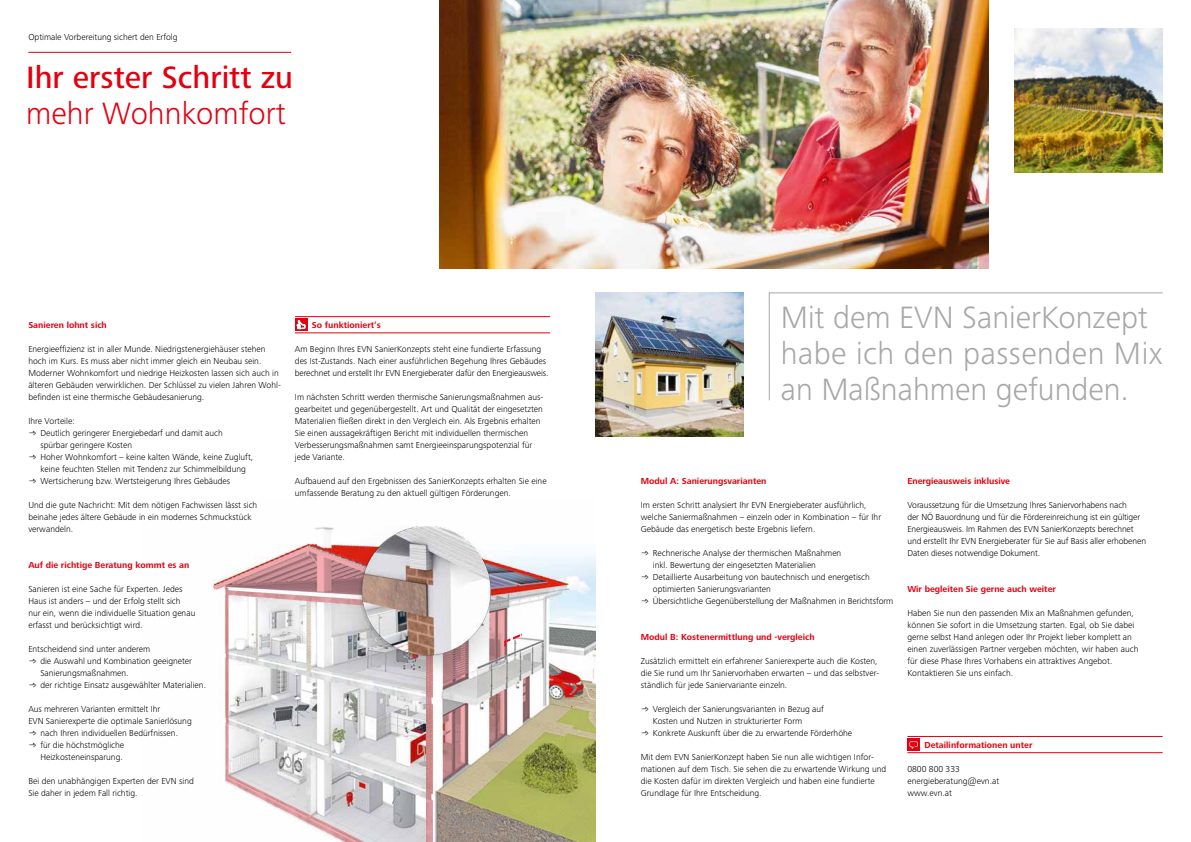
<style>
.page{position:relative;width:1191px;height:842px;background:#fff}
.page>*{position:absolute;margin:0;border:0;box-sizing:border-box;transform-origin:0 0}
.t1{font:300 32px/36px "Frutiger Nextfor EVN";color:#a7a7a8}
.t2{font:500 32px "Frutiger Next LTW1 G";color:#e3000f}
.t3{font:300 32px "Frutiger Nextfor EVN";color:#e3000f}
.t4{font:300 9px/12px "Frutiger Nextfor EVN";color:#000}
.t5{font:700 9px "Frutiger Next For EVN";color:#e3000f}
</style>
<div class="page">
<img style="left:208px;top:527px;width:388px;height:315px">
<svg style="left:213px;top:546px;width:220px;height:296px"></svg>
<svg style="left:443px;top:703px;width:25px;height:80px;background:#b58888"></svg>
<svg style="left:489px;top:702px;width:18px;height:45px"></svg>
<svg style="left:523px;top:702px;width:6px;height:20px"></svg>
<img style="left:320px;top:526px;width:255px;height:176px">
<hr style="left:28px;top:52px;width:263px;height:1px;background:#e3000f">
<svg style="left:768px;top:292px;width:395px;height:109px"></svg>
<img style="left:439px;top:0;width:550px;height:268px">
<hr style="left:295px;top:316px;width:255px;height:1px;background:#e3000f">
<hr style="left:295px;top:333px;width:255px;height:1px;background:#e3000f">
<svg style="left:295px;top:319px;width:12px;height:12px"></svg>
<svg style="left:297px;top:320px;width:8px;height:9px"></svg>
<svg style="left:489px;top:608px;width:33px;height:54px"></svg>
<img style="left:1014px;top:28px;width:148px;height:144px">
<img style="left:595px;top:292px;width:148px;height:144px">
<hr style="left:907px;top:736px;width:255px;height:1px;background:#e3000f">
<hr style="left:907px;top:752px;width:255px;height:1px;background:#e3000f">
<div style="left:907px;top:738px;width:12px;height:13px;background:#e3000f"></div>
<svg style="left:909px;top:741px;width:8px;height:8px"></svg>
<p class="t4" style="left:28px;top:31px;width:151px">Optimale Vorbereitung sichert den Erfolg</p>
<h1 class="t2" style="left:26px;top:59px;width:268px">Ihr erster Schritt zu</h1>
<h1 class="t3" style="left:26px;top:95px;width:261px">mehr Wohnkomfort</h1>
<p class="t5" style="left:28px;top:320px;width:80px">Sanieren lohnt sich</p>
<p class="t4" style="left:28px;top:343px;width:254px">Energieeffizienz ist in aller Munde. Niedrigstenergiehäuser stehen hoch im Kurs. Es muss aber nicht immer gleich ein Neubau sein.<br>Moderner Wohnkomfort und niedrige Heizkosten lassen sich auch in älteren Gebäuden verwirklichen. Der Schlüssel zu vielen Jahren Wohl&shy;befinden ist eine thermische Gebäudesanierung.</p>
<p class="t4" style="left:28px;top:415px;width:48px">Ihre Vorteile:</p>
<p class="t4" style="left:40px;top:427px;width:184px;text-indent:-12px">• Deutlich geringerer Energiebedarf und damit auch spürbar geringere Kosten</p>
<p class="t4" style="left:28px;top:451px;width:226px;text-align:center">• Hoher Wohnkomfort – keine kalten Wände, keine Zugluft, keine feuchten Stellen mit Tendenz zur Schimmelbildung</p>
<p class="t4" style="left:28px;top:475px;width:203px">• Wertsicherung bzw. Wertsteigerung Ihres Gebäudes</p>
<p class="t4" style="left:28px;top:499px;width:230px">Und die gute Nachricht: Mit dem nötigen Fachwissen lässt sich beinahe jedes ältere Gebäude in ein modernes Schmuckstück verwandeln.</p>
<p class="t5" style="left:28px;top:560px;width:162px">Auf die richtige Beratung kommt es an</p>
<p class="t4" style="left:28px;top:583px;width:168px">Sanieren ist eine Sache für Experten. Jedes Haus ist anders – und der Erfolg stellt sich<br>nur ein, wenn die individuelle Situation genau erfasst und berücksichtigt wird.</p>
<p class="t4" style="left:28px;top:643px;width:123px">Entscheidend sind unter anderem</p>
<p class="t4" style="left:40px;top:655px;width:153px;text-indent:-12px">• die Auswahl und Kombination geeigneter<br>Sanierungsmaßnahmen.</p>
<p class="t4" style="left:28px;top:679px;width:179px">• der richtige Einsatz ausgewählter Materialien.</p>
<p class="t4" style="left:28px;top:703px;width:165px">Aus mehreren Varianten ermittelt Ihr<br>EVN Sanierexperte die optimale Sanierlösung</p>
<p class="t4" style="left:28px;top:727px;width:151px">• nach Ihren individuellen Bedürfnissen.</p>
<p class="t4" style="left:28px;top:739px;width:97px;text-align:right">• für die höchstmögliche<br>Heizkosteneinsparung.</p>
<p class="t4" style="left:28px;top:775px;width:167px">Bei den unabhängigen Experten der EVN sind<br>Sie daher in jedem Fall richtig.</p>
<p class="t5" style="left:312px;top:320px;width:70px">So funktioniert‘s</p>
<p class="t4" style="left:295px;top:343px;width:255px">Am Beginn Ihres EVN SanierKonzepts steht eine fundierte Erfassung des Ist-Zustands. Nach einer ausführlichen Begehung Ihres Gebäudes berechnet und erstellt Ihr EVN Energieberater dafür den Energieausweis.</p>
<p class="t4" style="left:295px;top:391px;width:250px">Im nächsten Schritt werden thermische Sanierungsmaßnahmen aus&shy;gearbeitet und gegenübergestellt. Art und Qualität der eingesetzten Materialien fließen direkt in den Vergleich ein. Als Ergebnis erhalten Sie einen aussagekräftigen Bericht mit individuellen thermischen Verbesserungsmaßnahmen samt Energieeinsparungspotenzial für jede Variante.</p>
<p class="t4" style="left:295px;top:475px;width:253px">Aufbauend auf den Ergebnissen des SanierKonzepts erhalten Sie eine umfassende Beratung zu den aktuell gültigen Förderungen.</p>
<h1 class="t1" style="left:780px;top:300px;width:383px">Mit dem EVN SanierKonzept habe ich den passenden Mix an Maßnahmen gefunden.</h1>
<p class="t5" style="left:641px;top:476px;width:127px">Modul A: Sanierungsvarianten</p>
<p class="t4" style="left:641px;top:499px;width:242px">Im ersten Schritt analysiert Ihr EVN Energieberater ausführlich, welche Saniermaßnahmen – einzeln oder in Kombination – für Ihr<br>Gebäude das energetisch beste Ergebnis liefern.</p>
<p class="t4" style="left:653px;top:547px;width:190px;text-indent:-12px">• Rechnerische Analyse der thermischen Maßnahmen inkl. Bewertung der eingesetzten Materialien</p>
<p class="t4" style="left:653px;top:571px;width:219px;text-indent:-12px">• Detaillierte Ausarbeitung von bautechnisch und energetisch optimierten Sanierungsvarianten</p>
<p class="t4" style="left:641px;top:595px;width:254px">• Übersichtliche Gegenüberstellung der Maßnahmen in Berichtsform</p>
<p class="t5" style="left:641px;top:632px;width:175px">Modul B: Kostenermittlung und -vergleich</p>
<p class="t4" style="left:641px;top:655px;width:240px">Zusätzlich ermittelt ein erfahrener Sanierexperte auch die Kosten, die Sie rund um Ihr Saniervorhaben erwarten – und das selbstver&shy;ständlich für jede Saniervariante einzeln.</p>
<p class="t4" style="left:653px;top:703px;width:173px;text-indent:-12px">• Vergleich der Sanierungsvarianten in Bezug auf<br>Kosten und Nutzen in strukturierter Form</p>
<p class="t4" style="left:641px;top:727px;width:213px">• Konkrete Auskunft über die zu erwartende Förderhöhe</p>
<p class="t4" style="left:641px;top:751px;width:247px">Mit dem EVN SanierKonzept haben Sie nun alle wichtigen Infor&shy;mationen auf dem Tisch. Sie sehen die zu erwartende Wirkung und die Kosten dafür im direkten Vergleich und haben eine fundierte Grundlage für Ihre Entscheidung.</p>
<p class="t5" style="left:907px;top:476px;width:104px">Energieausweis inklusive</p>
<p class="t4" style="left:907px;top:499px;width:240px">Voraussetzung für die Umsetzung Ihres Saniervorhabens nach<br>der NÖ Bauordnung und für die Fördereinreichung ist ein gültiger Energieausweis. Im Rahmen des EVN SanierKonzepts berechnet und erstellt Ihr EVN Energieberater für Sie auf Basis aller erhobenen Daten dieses notwendige Dokument.</p>
<p class="t5" style="left:907px;top:584px;width:150px">Wir begleiten Sie gerne auch weiter</p>
<p class="t4" style="left:907px;top:607px;width:232px">Haben Sie nun den passenden Mix an Maßnahmen gefunden, können Sie sofort in die Umsetzung starten. Egal, ob Sie dabei gerne selbst Hand anlegen oder Ihr Projekt lieber komplett an einen zuverlässigen Partner vergeben möchten, wir haben auch für diese Phase Ihres Vorhabens ein attraktives Angebot.<br>Kontaktieren Sie uns einfach.</p>
<p class="t5" style="left:924px;top:740px;width:110px">Detailinformationen unter</p>
<p class="t4" style="left:907px;top:763px;width:93px">0800 800 333 energieberatung@evn.at www.evn.at</p>
</div>
